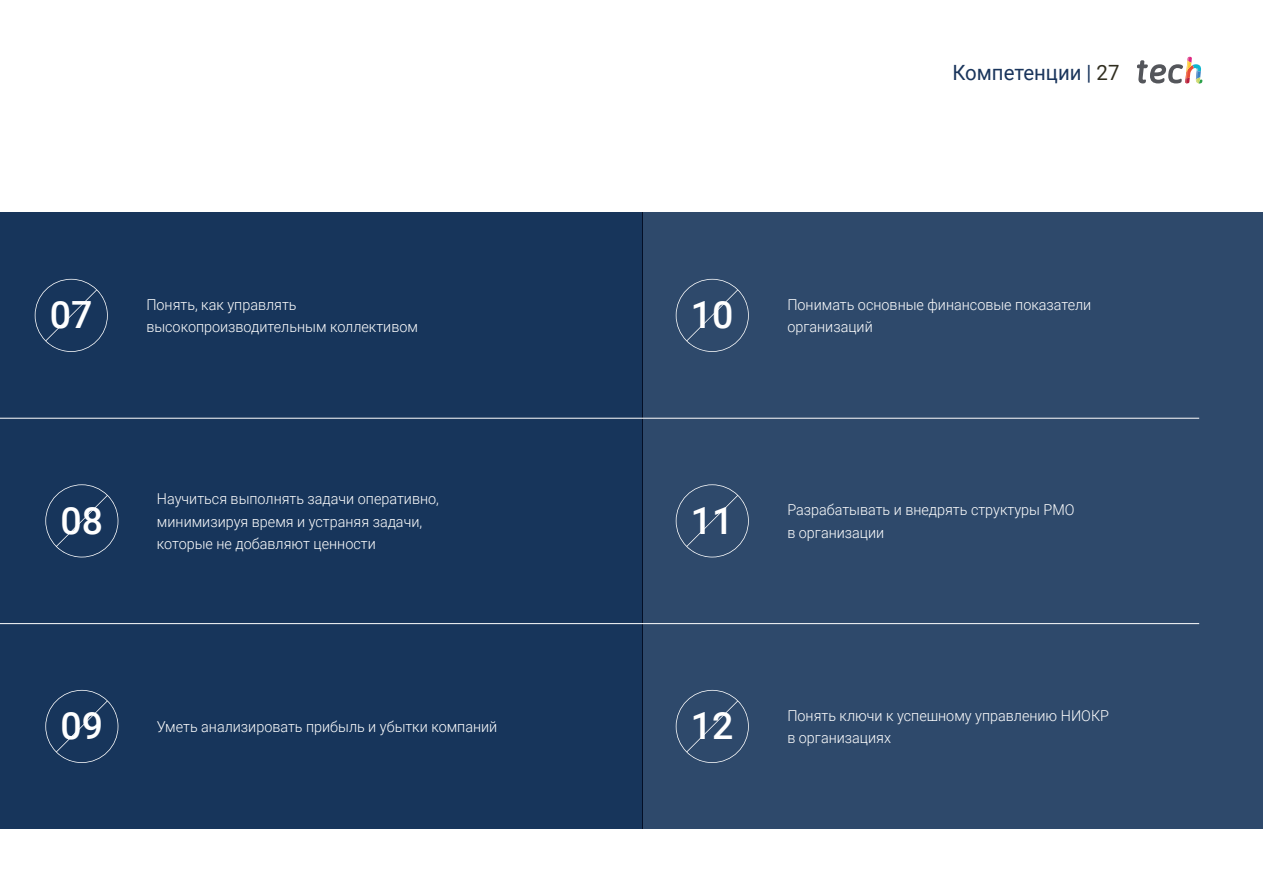
<style>
.page{position:relative;width:1263px;height:893px;background:#fff}
.page>*{position:absolute;margin:0;border:0;box-sizing:border-box;transform-origin:0 0}
.t1{font:500 37.5px "Roboto";color:#fff}
.t2{font:21px "Roboto";color:#1a355c}
.t3{font:300 15px/22.5px "Roboto";color:#fff;scale:.96 1}
.s1{color:#312e20}
</style>
<div class="page">
<div style="left:0;top:213px;width:642px;height:616px;background:#17355b"></div>
<svg style="left:1137px;top:57px;width:65px;height:27px"></svg>
<div style="left:642px;top:213px;width:621px;height:616px;background:#2e496b"></div>
<svg style="left:35px;top:279px;width:73px;height:73px"></svg>
<svg style="left:45px;top:484px;width:73px;height:73px"></svg>
<svg style="left:676px;top:279px;width:73px;height:73px"></svg>
<svg style="left:676px;top:484px;width:73px;height:73px"></svg>
<svg style="left:676px;top:690px;width:73px;height:73px"></svg>
<svg style="left:45px;top:690px;width:73px;height:73px"></svg>
<hr style="left:0;top:418px;width:1199px;height:1px;background:#fff">
<hr style="left:0;top:623px;width:1199px;height:1px;background:#fff">
<h2 class="t2" style="left:952px;top:57px;width:169px">Компетенции | <span class="s1">27</span></h2>
<h1 class="t1" style="left:50px;top:288px;width:44px">07</h1>
<p class="t3" style="left:146px;top:293px;width:284px">Понять, как управлять высокопроизводительным коллективом</p>
<h1 class="t1" style="left:691px;top:288px;width:44px">10</h1>
<p class="t3" style="left:787px;top:293px;width:318px">Понимать основные финансовые показатели организаций</p>
<h1 class="t1" style="left:61px;top:494px;width:44px">08</h1>
<p class="t3" style="left:157px;top:487px;width:295px">Научиться выполнять задачи оперативно, минимизируя время и устраняя задачи, которые не добавляют ценности</p>
<h1 class="t1" style="left:691px;top:494px;width:44px">11</h1>
<p class="t3" style="left:787px;top:498px;width:301px">Разрабатывать и внедрять структуры PMO в организации</p>
<h1 class="t1" style="left:61px;top:699px;width:44px">09</h1>
<p class="t3" style="left:157px;top:715px;width:356px">Уметь анализировать прибыль и убытки компаний</p>
<h1 class="t1" style="left:691px;top:699px;width:44px">12</h1>
<p class="t3" style="left:787px;top:704px;width:337px">Понять ключи к успешному управлению НИОКР в организациях</p>
</div>
